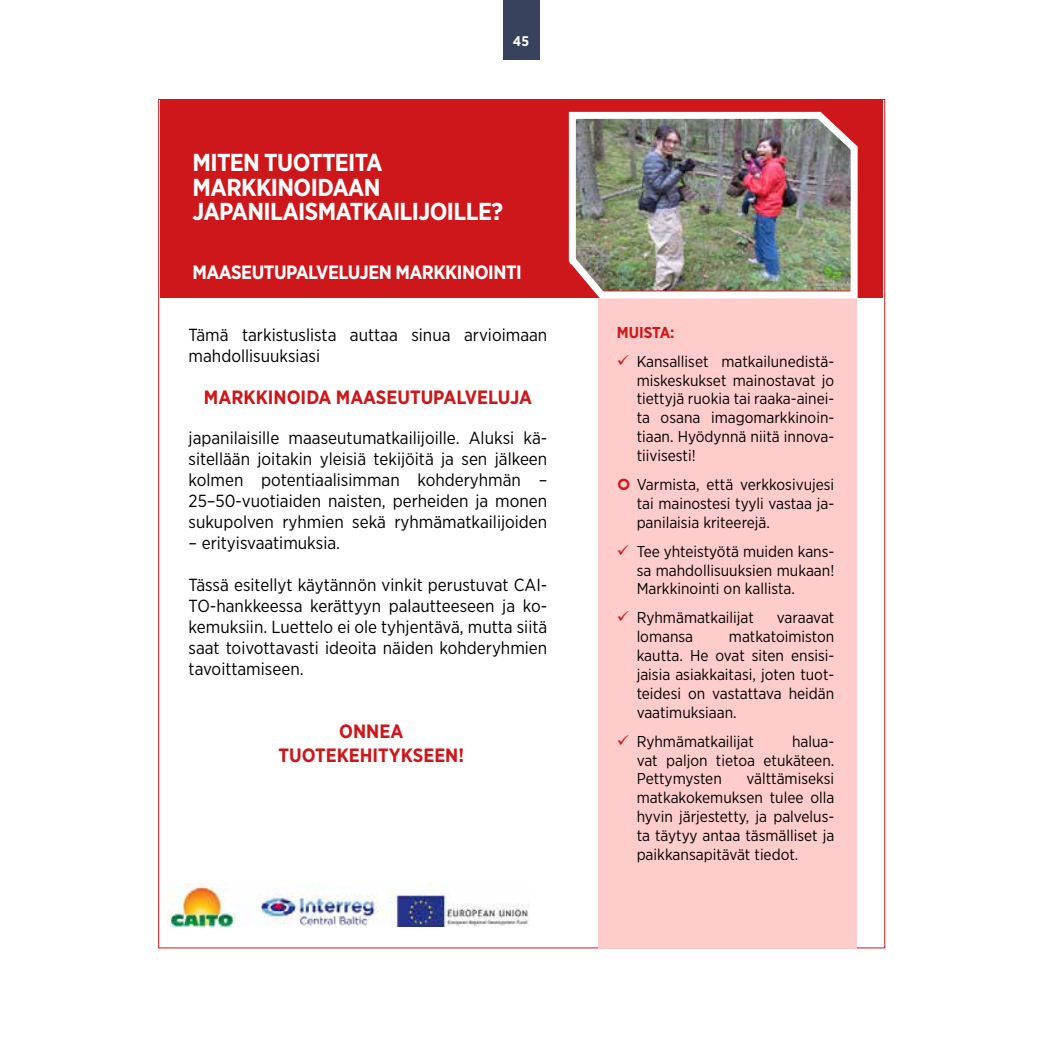
<style>
.page{position:relative;width:1042px;height:1042px;background:#fff}
.page>*{position:absolute;margin:0;border:0;box-sizing:border-box;transform-origin:0 0}
.t1{font:700 24.5px/24.5px "Gotham Narrow";letter-spacing:-.025em;color:#fff}
.t2{font:700 19.25px/23.1px "Gotham Narrow";color:#cd171a;text-align:center}
.t3{font:700 19.25px "Gotham Narrow";letter-spacing:-.025em;color:#fff}
.t4{font:17.5px/21px "Gotham Narrow";color:#000;text-align:justify}
.t5{font:15.75px/18.9px "Gotham Narrow";color:#000;text-align:justify}
.t6{font:15.75px "Gotham Narrow";letter-spacing:-.02em;color:#000}
.t7{font:700 15.75px "Gotham Narrow";color:#cd171a}
.t8{font:700 14px "Gotham Narrow";color:#fff}
.s1{color:#cd171a}
</style>
<div class="page">
<div style="left:502px;top:0;width:37px;height:60px;background:#39425d"></div>
<div style="left:160px;top:99px;width:723px;height:199px;background:#cd171a"></div>
<div style="left:598px;top:298px;width:258px;height:650px;background:#fcc"></div>
<img style="left:568px;top:111px;width:290px;height:191px">
<img style="left:166px;top:883px;width:363px;height:43px">
<p class="t8" style="left:513px;top:32px;width:18px">45</p>
<h1 class="t1" style="left:193px;top:150px;width:312px">MITEN TUOTTEITA<br>MARKKINOIDAAN<br>JAPANILAISMATKAILIJOILLE?</h1>
<p class="t3" style="left:193px;top:259px;width:331px">MAASEUTUPALVELUJEN MARKKINOINTI</p>
<p class="t4" style="left:189px;top:324px;width:360px">Tämä tarkistuslista auttaa sinua arvioimaan mahdollisuuksiasi</p>
<p class="t2" style="left:204px;top:385px;width:329px">MARKKINOIDA MAASEUTUPALVELUJA</p>
<p class="t4" style="left:189px;top:427px;width:360px">japanilaisille maaseutumatkailijoille. Aluksi kä&shy;sitellään joitakin yleisiä tekijöitä ja sen jälkeen kolmen potentiaalisimman kohderyhmän – 25–50-vuotiaiden naisten, perheiden ja monen sukupolven ryhmien sekä ryhmämatkailijoiden</p>
<p class="t4" style="left:189px;top:532px;width:153px">– erityisvaatimuksia.</p>
<p class="t4" style="left:189px;top:574px;width:360px">Tässä esitellyt käytännön vinkit perustuvat CAI-TO-hankkeessa kerättyyn palautteeseen ja ko&shy;kemuksiin. Luettelo ei ole tyhjentävä, mutta siitä saat toivottavasti ideoita näiden kohderyhmien tavoittamiseen.</p>
<p class="t2" style="left:278px;top:720px;width:187px">ONNEA<br>TUOTEKEHITYKSEEN!</p>
<p class="t7" style="left:617px;top:322px;width:59px">MUISTA:</p>
<p class="t5" style="left:637px;top:351px;width:199px;text-indent:-20px"><span class="s1">✓</span> Kansalliset matkailunedistä&shy;miskeskukset mainostavat jo tiettyjä ruokia tai raaka-ainei&shy;ta osana imagomarkkinoin&shy;tiaan. Hyödynnä niitä innova&shy;tiivisesti!</p>
<p class="t5" style="left:637px;top:475px;width:199px">Varmista, että verkkosivujesi tai mainostesi tyyli vastaa ja&shy;panilaisia kriteerejä.</p>
<p class="t5" style="left:637px;top:541px;width:199px;text-indent:-20px"><span class="s1">✓</span> Tee yhteistyötä muiden kans&shy;sa mahdollisuuksien mukaan!<br>Markkinointi on kallista.</p>
<p class="t5" style="left:617px;top:608px;width:139px"><span class="s1">✓</span> Ryhmämatkailijat</p>
<p class="t6" style="left:777px;top:608px;width:59px">varaavat</p>
<p class="t5" style="left:637px;top:627px;width:58px">lomansa</p>
<p class="t5" style="left:637px;top:627px;width:199px;text-indent:92px">matkatoimiston kautta. He ovat siten ensisi&shy;jaisia asiakkaitasi, joten tuot&shy;teidesi on vastattava heidän vaatimuksiaan.</p>
<p class="t5" style="left:617px;top:731px;width:139px"><span class="s1">✓</span> Ryhmämatkailijat</p>
<p class="t5" style="left:637px;top:731px;width:199px;text-indent:155px">halua&shy;vat paljon tietoa etukäteen.<br>Pettymysten</p>
<p class="t5" style="left:637px;top:769px;width:199px;text-indent:110px">välttämiseksi matkakokemuksen tulee olla hyvin järjestetty, ja palvelus&shy;ta täytyy antaa täsmälliset ja paikkansapitävät tiedot.</p>
</div>
